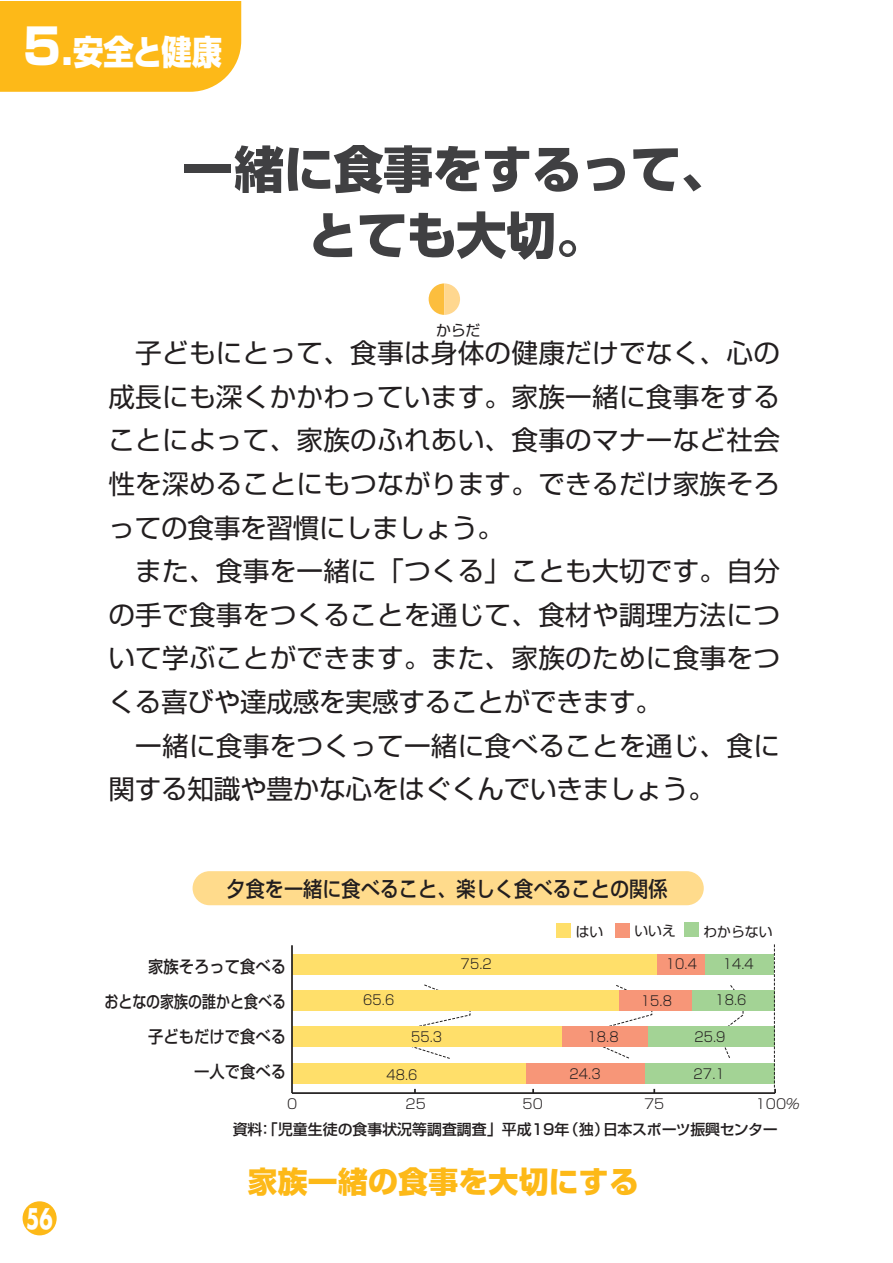
<style>
.page{position:relative;width:893px;height:1263px;background:#fff}
.page>*{position:absolute;margin:0;border:0;box-sizing:border-box;transform-origin:0 0}
.t1{font:50.1px/66px "Shin Go heavy 90 msp RKSJ H";letter-spacing:-.01em;color:#404042;text-align:center}
.t2{font:34.05px "Shin Go heavy 90 msp RKSJ H";letter-spacing:-.02em;color:#fff;scale:.89 1}
.t3{font:29.85px "Shin Go heavy 90 msp RKSJ H";letter-spacing:.01em;color:#fdb918}
.t4{font:700 27.75px "Futura";color:#fff;scale:.7 1}
.t5{font:26.55px/43.7px "Shin Go regular 90 msp RKSJ H";letter-spacing:.01em;color:#221e1f}
.t6{font:21.3px "Shin Go Medium 90 msp RKSJ H";color:#221e1f;scale:.9 1}
.t7{font:16.8px/35.1px "Shin Go Medium 90 msp RKSJ H";color:#221e1f;text-align:right;scale:.91 1}
.t8{font:14.85px "Shin Go Medium 90 msp RKSJ H";color:#221e1f}
.t9{font:14.85px "Shin Go regular 90 msp RKSJ H";color:#221e1f}
.t10{font:13.8px "Shin Go regular 90 msp RKSJ H";color:#221e1f}
.t11{font:13.5px "Shin Go Light 90 msp RKSJ H";color:#221e1f;scale:.91 1}
.t12{font:13.5px "Shin Go Light 90 msp RKSJ H";color:#221e1f}
.s1{font-size:49.05px}
.s2{font-size:42.6px}
</style>
<div class="page">
<svg style="left:429px;top:283px;width:31px;height:32px"></svg>
<div style="left:0;top:2px;width:241px;height:90px;background:#fdb918"></div>
<div style="left:23px;top:1201px;width:34px;height:34px;background:#fdb918;border-radius:50%"></div>
<div style="left:615px;top:923px;width:14px;height:14px;background:#f79678"></div>
<div style="left:557px;top:923px;width:14px;height:14px;background:#ffdf6a"></div>
<div style="left:684px;top:923px;width:14px;height:14px;background:#a3d395"></div>
<svg style="left:401px;top:984px;width:343px;height:75px"></svg>
<div style="left:292px;top:954px;width:365px;height:20px;background:#ffdf6a"></div>
<div style="left:705px;top:954px;width:69px;height:20px;background:#a3d395"></div>
<div style="left:657px;top:954px;width:48px;height:20px;background:#f79678"></div>
<div style="left:292px;top:990px;width:327px;height:21px;background:#ffdf6a"></div>
<div style="left:619px;top:990px;width:73px;height:21px;background:#f79678"></div>
<div style="left:692px;top:990px;width:82px;height:21px;background:#a3d395"></div>
<div style="left:292px;top:1027px;width:270px;height:20px;background:#ffdf6a"></div>
<div style="left:562px;top:1027px;width:86px;height:20px;background:#f79678"></div>
<div style="left:648px;top:1027px;width:126px;height:20px;background:#a3d395"></div>
<div style="left:644px;top:1063px;width:130px;height:20px;background:#a3d395"></div>
<div style="left:525px;top:1063px;width:119px;height:20px;background:#f79678"></div>
<div style="left:292px;top:1063px;width:233px;height:20px;background:#ffdf6a"></div>
<hr style="left:292px;top:1092px;width:483px;height:2px;background:#201e1e">
<hr style="left:291px;top:945px;width:2px;height:148px;background:#201e1e">
<div style="left:193px;top:871px;width:511px;height:34px;background:#ffdb8c;border-radius:17px"></div>
<svg style="left:774px;top:944px;width:2px;height:149px"></svg>
<p class="t2" style="left:23px;top:39px;width:225px"><span class="s1">5</span><span class="s2">.</span>安全と健康</p>
<h1 class="t1" style="left:183px;top:143px;width:549px">一緒に食事をするって、とても大切。</h1>
<p class="t9" style="left:436px;top:325px;width:46px">からだ</p>
<p class="t5" style="left:108px;top:335px;width:673px">　子どもにとって、食事は身体の健康だけでなく、心の成長にも深くかかわっています。家族一緒に食事をすることによって、家族のふれあい、食事のマナーなど社会性を深めることにもつながります。できるだけ家族そろっての食事を習慣にしましょう。<br>　また、食事を一緒に「つくる」ことも大切です。自分の手で食事をつくることを通じて、食材や調理方法について学ぶことができます。また、家族のために食事をつくる喜びや達成感を実感することができます。<br>　一緒に食事をつくって一緒に食べることを通じ、食に関する知識や豊かな心をはぐくんでいきましょう。</p>
<p class="t6" style="left:227px;top:881px;width:491px">夕食を一緒に食べること、楽しく食べることの関係</p>
<p class="t10" style="left:576px;top:927px;width:29px">はい</p>
<p class="t10" style="left:634px;top:926px;width:43px">いいえ</p>
<p class="t10" style="left:703px;top:926px;width:70px">わからない</p>
<p class="t7" style="left:104px;top:951px;width:201px">家族そろって食べる<br>おとなの家族の誰かと食べる子どもだけで食べる<br>一人で食べる</p>
<p class="t11" style="left:461px;top:959px;width:36px">75.2</p>
<p class="t11" style="left:666px;top:959px;width:36px">10.4</p>
<p class="t11" style="left:723px;top:959px;width:36px">14.4</p>
<p class="t11" style="left:363px;top:995px;width:36px">65.6</p>
<p class="t11" style="left:641px;top:995px;width:36px">15.8</p>
<p class="t11" style="left:715px;top:995px;width:36px">18.6</p>
<p class="t11" style="left:411px;top:1031px;width:36px">55.3</p>
<p class="t11" style="left:587px;top:1031px;width:36px">18.8</p>
<p class="t11" style="left:694px;top:1031px;width:36px">25.9</p>
<p class="t11" style="left:386px;top:1070px;width:36px">48.6</p>
<p class="t11" style="left:569px;top:1069px;width:36px">24.3</p>
<p class="t11" style="left:693px;top:1069px;width:36px">27.1</p>
<p class="t12" style="left:287px;top:1099px;width:12px">0</p>
<p class="t12" style="left:405px;top:1099px;width:22px">25</p>
<p class="t12" style="left:522px;top:1099px;width:22px">50</p>
<p class="t12" style="left:644px;top:1099px;width:22px">75</p>
<p class="t12" style="left:755px;top:1099px;width:46px">100％</p>
<p class="t8" style="left:233px;top:1124px;width:547px">資料：「児童生徒の食事状況等調査調査」 平成19年（独）日本スポーツ振興センター</p>
<p class="t4" style="left:26px;top:1206px;width:40px">56</p>
<p class="t3" style="left:248px;top:1170px;width:393px">家族一緒の食事を大切にする</p>
</div>
